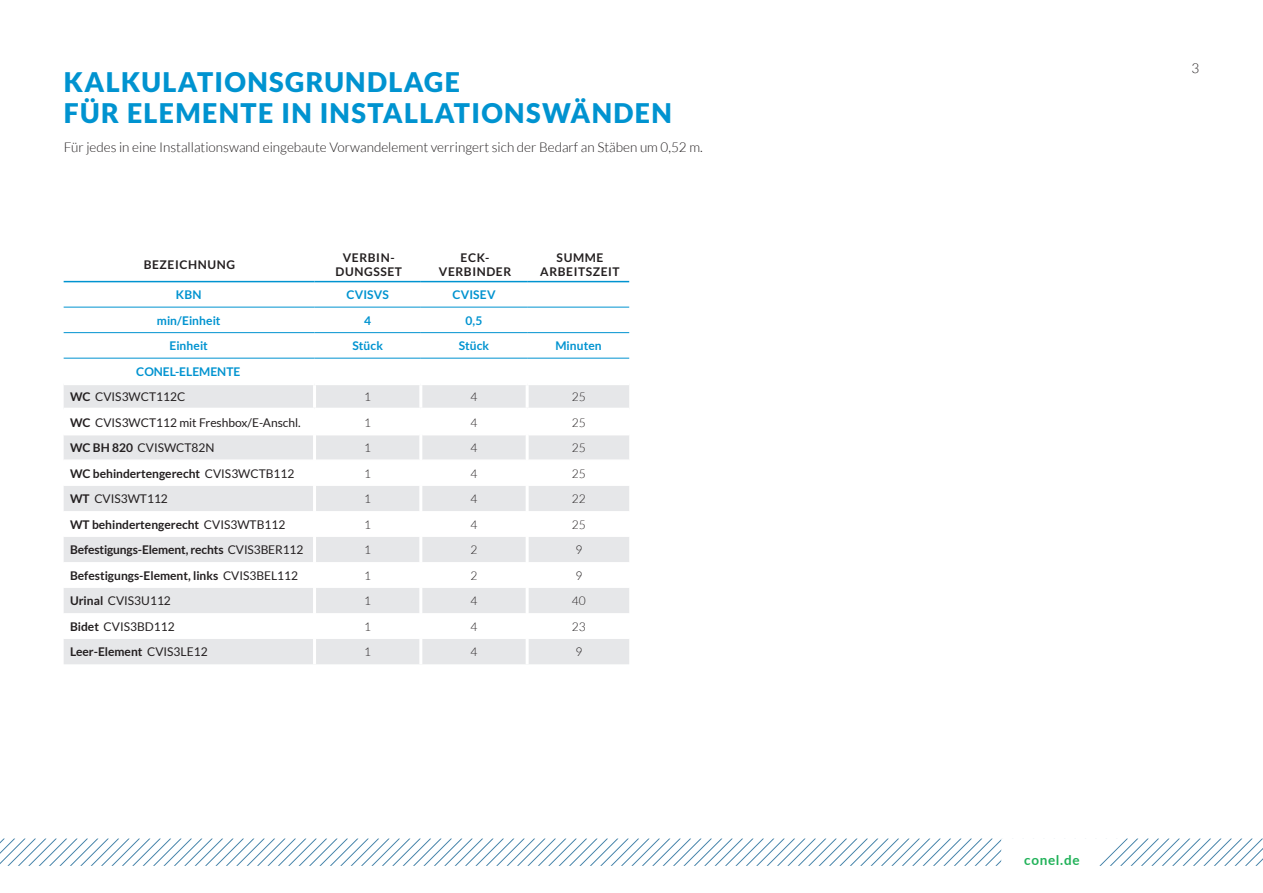
<style>
.page{position:relative;width:1263px;height:893px;background:#fff}
.page>*{position:absolute;margin:0;border:0;box-sizing:border-box;transform-origin:0 0}
.t1{font:900 27px/31.5px "Lato";letter-spacing:.05em;color:#0093d0}
.t2{font:300 13.5px "Lato";color:#231f20}
.t3{font:700 13.5px "Lato";letter-spacing:.05em;color:#21b259}
.t4{font:700 12px "Lato";color:#231f20}
.t5{font:12px "Lato";color:#231f20}
.t6{font:700 12px/25.5px "Lato";letter-spacing:.005em;color:#0093d0}
.t7{font:700 12px/13.5px "Lato";letter-spacing:.05em;color:#231f20;text-align:center}
.t8{font:300 12px "Lato";color:#231f20}
.s1{color:#231f20}
.s2{font-weight:400;color:#231f20}
.s3{font-weight:700}
.s4{font-weight:400}
</style>
<div class="page">
<svg style="left:0;top:838px;width:1263px;height:28px"></svg>
<svg style="left:64px;top:282px;width:565px;height:76px"></svg>
<div style="left:64px;top:385px;width:565px;height:279px;background:#e6e7e9"></div>
<svg style="left:64px;top:411px;width:565px;height:228px"></svg>
<hr style="left:420px;top:282px;width:2px;height:25px;background:#fff">
<hr style="left:526px;top:282px;width:2px;height:25px;background:#fff">
<hr style="left:420px;top:307px;width:2px;height:25px;background:#fff">
<hr style="left:526px;top:307px;width:2px;height:25px;background:#fff">
<svg style="left:314px;top:282px;width:1px;height:76px"></svg>
<hr style="left:420px;top:333px;width:2px;height:25px;background:#fff">
<hr style="left:526px;top:333px;width:2px;height:25px;background:#fff">
<hr style="left:64px;top:434px;width:249px;height:1px;background:#fff">
<hr style="left:316px;top:434px;width:103px;height:1px;background:#fff">
<hr style="left:422px;top:434px;width:104px;height:1px;background:#fff">
<hr style="left:529px;top:434px;width:100px;height:1px;background:#fff">
<hr style="left:64px;top:459px;width:249px;height:2px;background:#fff">
<hr style="left:316px;top:459px;width:103px;height:2px;background:#fff">
<hr style="left:422px;top:459px;width:104px;height:2px;background:#fff">
<hr style="left:529px;top:459px;width:100px;height:2px;background:#fff">
<hr style="left:64px;top:281px;width:251px;height:1px;background:#0093d0">
<hr style="left:315px;top:281px;width:106px;height:1px;background:#0093d0">
<hr style="left:421px;top:281px;width:106px;height:1px;background:#0093d0">
<hr style="left:527px;top:281px;width:102px;height:1px;background:#0093d0">
<hr style="left:313px;top:385px;width:3px;height:23px;background:#fff">
<hr style="left:419px;top:385px;width:3px;height:23px;background:#fff">
<hr style="left:526px;top:385px;width:3px;height:23px;background:#fff">
<hr style="left:313px;top:411px;width:3px;height:24px;background:#fff">
<hr style="left:419px;top:411px;width:3px;height:24px;background:#fff">
<hr style="left:526px;top:411px;width:3px;height:24px;background:#fff">
<hr style="left:313px;top:435px;width:3px;height:25px;background:#fff">
<hr style="left:419px;top:435px;width:3px;height:25px;background:#fff">
<hr style="left:526px;top:435px;width:3px;height:25px;background:#fff">
<hr style="left:313px;top:460px;width:3px;height:26px;background:#fff">
<hr style="left:419px;top:460px;width:3px;height:26px;background:#fff">
<hr style="left:526px;top:460px;width:3px;height:26px;background:#fff">
<hr style="left:313px;top:486px;width:3px;height:25px;background:#fff">
<hr style="left:419px;top:486px;width:3px;height:25px;background:#fff">
<hr style="left:526px;top:486px;width:3px;height:25px;background:#fff">
<hr style="left:313px;top:511px;width:3px;height:26px;background:#fff">
<hr style="left:419px;top:511px;width:3px;height:26px;background:#fff">
<hr style="left:526px;top:511px;width:3px;height:26px;background:#fff">
<hr style="left:313px;top:537px;width:3px;height:25px;background:#fff">
<hr style="left:419px;top:537px;width:3px;height:25px;background:#fff">
<hr style="left:526px;top:537px;width:3px;height:25px;background:#fff">
<hr style="left:313px;top:562px;width:3px;height:26px;background:#fff">
<hr style="left:419px;top:562px;width:3px;height:26px;background:#fff">
<hr style="left:526px;top:562px;width:3px;height:26px;background:#fff">
<hr style="left:313px;top:588px;width:3px;height:25px;background:#fff">
<hr style="left:419px;top:588px;width:3px;height:25px;background:#fff">
<hr style="left:526px;top:588px;width:3px;height:25px;background:#fff">
<hr style="left:313px;top:613px;width:3px;height:26px;background:#fff">
<hr style="left:419px;top:613px;width:3px;height:26px;background:#fff">
<hr style="left:526px;top:613px;width:3px;height:26px;background:#fff">
<hr style="left:313px;top:639px;width:3px;height:25px;background:#fff">
<hr style="left:419px;top:639px;width:3px;height:25px;background:#fff">
<hr style="left:526px;top:639px;width:3px;height:25px;background:#fff">
<hr style="left:64px;top:408px;width:251px;height:3px;background:#fff">
<hr style="left:315px;top:408px;width:106px;height:3px;background:#fff">
<hr style="left:421px;top:408px;width:106px;height:3px;background:#fff">
<hr style="left:527px;top:408px;width:102px;height:3px;background:#fff">
<hr style="left:64px;top:307px;width:251px;height:1px;background:#0093d0">
<hr style="left:315px;top:307px;width:106px;height:1px;background:#0093d0">
<hr style="left:421px;top:307px;width:106px;height:1px;background:#0093d0">
<hr style="left:527px;top:307px;width:102px;height:1px;background:#0093d0">
<hr style="left:64px;top:332px;width:251px;height:1px;background:#0093d0">
<hr style="left:315px;top:332px;width:106px;height:1px;background:#0093d0">
<hr style="left:421px;top:332px;width:106px;height:1px;background:#0093d0">
<hr style="left:527px;top:332px;width:102px;height:1px;background:#0093d0">
<hr style="left:64px;top:358px;width:251px;height:1px;background:#0093d0">
<hr style="left:315px;top:358px;width:106px;height:1px;background:#0093d0">
<hr style="left:421px;top:358px;width:106px;height:1px;background:#0093d0">
<hr style="left:527px;top:358px;width:102px;height:1px;background:#0093d0">
<h1 class="t1" style="left:64px;top:66px;width:610px">KALKULATIONSGRUNDLAGE<br>FÜR ELEMENTE IN INSTALLATIONSWÄNDEN</h1>
<p class="t2" style="left:64px;top:140px;width:640px">Für jedes in eine Installationswand eingebaute Vorwandelement verringert sich der Bedarf an Stäben um 0,52 m.</p>
<p class="t7" style="left:144px;top:258px;width:93px">BEZEICHNUNG</p>
<p class="t7" style="left:335px;top:251px;width:68px">VERBIN-<br>DUNGSSET</p>
<p class="t7" style="left:439px;top:251px;width:74px">ECK-<br>VERBINDER</p>
<p class="t7" style="left:540px;top:251px;width:81px">SUMME<br>ARBEITSZEIT</p>
<p class="t6" style="left:176px;top:282px;width:27px">KBN</p>
<p class="t6" style="left:347px;top:282px;width:44px">CVISVS</p>
<p class="t6" style="left:452px;top:282px;width:45px">CVISEV</p>
<p class="t6" style="left:157px;top:307px;width:65px">min/Einheit</p>
<p class="t6" style="left:364px;top:307px;width:8px">4</p>
<p class="t6" style="left:465px;top:307px;width:19px">0,5</p>
<p class="t6" style="left:169px;top:333px;width:40px">Einheit</p>
<p class="t6" style="left:352px;top:333px;width:32px">Stück</p>
<p class="t6" style="left:459px;top:333px;width:32px">Stück</p>
<p class="t6" style="left:555px;top:333px;width:48px">Minuten</p>
<p class="t6" style="left:70px;top:358px;width:172px;text-indent:66px">CONEL-ELEMENTE<br><span class="s1">WC</span> <span class="s2">CVIS3WCT112C</span></p>
<p class="t8" style="left:364px;top:390px;width:8px">1</p>
<p class="t8" style="left:470px;top:390px;width:8px">4</p>
<p class="t8" style="left:572px;top:390px;width:15px">25</p>
<p class="t5" style="left:70px;top:416px;width:232px"><span class="s3">WC</span> CVIS3WCT112 mit Freshbox/E-Anschl.</p>
<p class="t8" style="left:364px;top:416px;width:8px">1</p>
<p class="t8" style="left:470px;top:416px;width:8px">4</p>
<p class="t8" style="left:572px;top:416px;width:15px">25</p>
<p class="t5" style="left:70px;top:441px;width:146px"><span class="s3">WC BH 820</span> CVISWCT82N</p>
<p class="t8" style="left:364px;top:442px;width:8px">1</p>
<p class="t8" style="left:470px;top:442px;width:8px">4</p>
<p class="t8" style="left:572px;top:442px;width:15px">25</p>
<p class="t4" style="left:70px;top:467px;width:226px">WC behindertengerecht <span class="s4">CVIS3WCTB112</span></p>
<p class="t8" style="left:364px;top:467px;width:8px">1</p>
<p class="t8" style="left:470px;top:467px;width:8px">4</p>
<p class="t8" style="left:572px;top:467px;width:15px">25</p>
<p class="t5" style="left:70px;top:492px;width:99px"><span class="s3">WT</span> CVIS3WT112</p>
<p class="t8" style="left:364px;top:493px;width:8px">1</p>
<p class="t8" style="left:470px;top:493px;width:8px">4</p>
<p class="t8" style="left:572px;top:493px;width:15px">22</p>
<p class="t4" style="left:70px;top:518px;width:217px">WT behindertengerecht <span class="s4">CVIS3WTB112</span></p>
<p class="t8" style="left:364px;top:518px;width:8px">1</p>
<p class="t8" style="left:470px;top:518px;width:8px">4</p>
<p class="t8" style="left:572px;top:518px;width:15px">25</p>
<p class="t4" style="left:70px;top:543px;width:235px">Befestigungs-Element, rechts <span class="s4">CVIS3BER112</span></p>
<p class="t8" style="left:364px;top:544px;width:8px">1</p>
<p class="t8" style="left:470px;top:544px;width:8px">2</p>
<p class="t8" style="left:575px;top:544px;width:8px">9</p>
<p class="t4" style="left:70px;top:569px;width:230px">Befestigungs-Element, links <span class="s4">CVIS3BEL112</span></p>
<p class="t8" style="left:364px;top:569px;width:8px">1</p>
<p class="t8" style="left:470px;top:569px;width:8px">2</p>
<p class="t8" style="left:575px;top:569px;width:8px">9</p>
<p class="t5" style="left:70px;top:594px;width:102px"><span class="s3">Urinal</span> CVIS3U112</p>
<p class="t8" style="left:364px;top:595px;width:8px">1</p>
<p class="t8" style="left:470px;top:595px;width:8px">4</p>
<p class="t8" style="left:572px;top:595px;width:15px">40</p>
<p class="t5" style="left:70px;top:620px;width:106px"><span class="s3">Bidet</span> CVIS3BD112</p>
<p class="t8" style="left:364px;top:620px;width:8px">1</p>
<p class="t8" style="left:470px;top:620px;width:8px">4</p>
<p class="t8" style="left:572px;top:620px;width:15px">23</p>
<p class="t4" style="left:70px;top:645px;width:139px">Leer-Element <span class="s4">CVIS3LE12</span></p>
<p class="t8" style="left:364px;top:646px;width:8px">1</p>
<p class="t8" style="left:470px;top:646px;width:8px">4</p>
<p class="t8" style="left:575px;top:646px;width:8px">9</p>
<p class="t2" style="left:1191px;top:60px;width:9px">3</p>
<p class="t3" style="left:1024px;top:853px;width:57px">conel.de</p>
</div>
